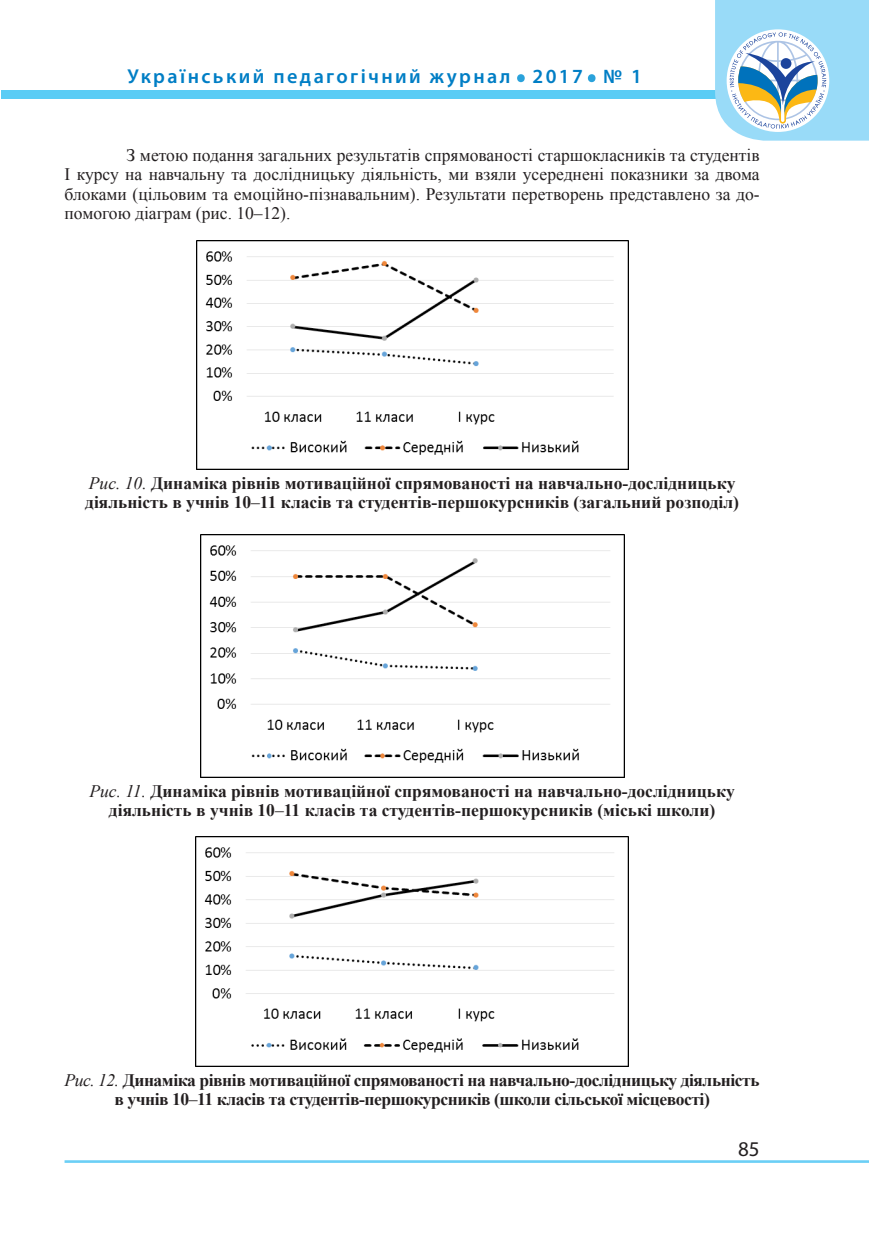
<style>
.page{position:relative;width:869px;height:1241px;background:#fff}
.page>*{position:absolute;margin:0;border:0;box-sizing:border-box;transform-origin:0 0}
.t1{font:600 50.4px "Myriad Pro";color:#2aa2db}
.t2{font:21px "Myriad Pro";color:#231f20}
.t3{font:600 20.12px "Myriad Pro";letter-spacing:.12em;color:#007ec5}
.Обычный111111111111{font:700 17.5px/19.2px "Times New Roman";color:#231f20}
.Обычный111111111111-2{font:17.5px/19.2px "Times New Roman";color:#231f20;text-align:justify}
.Обычный111111111111-3{font:700 17.5px/19.2px "Times New Roman";letter-spacing:-.025em;color:#231f20;text-align:center}
.s1{font-weight:400;font-style:italic}
.s2{font-weight:400}
</style>
<div class="page">
<div style="left:1px;top:90px;width:867px;height:8px;background:#5accf5"></div>
<hr style="left:64px;top:1159px;width:804px;height:3px;background:#6bcff6">
<svg style="left:714px;top:0;width:154px;height:141px"></svg>
<img style="left:196px;top:240px;width:432px;height:229px">
<img style="left:200px;top:534px;width:423px;height:243px">
<img style="left:196px;top:836px;width:432px;height:230px">
<p class="t3" style="left:127px;top:64px;width:384px">Український педагогічний журнал</p>
<h1 class="t1" style="left:514px;top:33px;width:13px">.</h1>
<p class="t3" style="left:532px;top:64px;width:52px">2017</p>
<h1 class="t1" style="left:585px;top:33px;width:13px">.</h1>
<p class="t3" style="left:603px;top:64px;width:40px">№ 1</p>
<p class="Обычный111111111111-2" style="left:64px;top:145px;width:696px;text-indent:62px">З метою подання загальних результатів спрямованості старшокласників та студентів І курсу на навчальну та дослідницьку діяльність, ми взяли усереднені показники за двома блоками (цільовим та емоційно-пізнавальним). Результати перетворень представлено за до&shy;помогою діаграм (рис. 10–12).</p>
<p class="Обычный111111111111" style="left:85px;top:472px;width:655px"><span class="s1">Рис. 10.</span> Динаміка рівнів мотиваційної спрямованості на навчально-дослідницьку діяльність в учнів 10<span class="s2">–</span>11 класів та студентів-першокурсників (загальний розподіл)</p>
<p class="Обычный111111111111" style="left:89px;top:780px;width:646px;text-align:center"><span class="s1">Рис. 11.</span> Динаміка рівнів мотиваційної спрямованості на навчально-дослідницьку діяльність в учнів 10<span class="s2">–</span>11 класів та студентів-першокурсників (міські школи)</p>
<p class="Обычный111111111111-3" style="left:64px;top:1069px;width:696px"><span class="s1">Рис. 12.</span> Динаміка рівнів мотиваційної спрямованості на навчально-дослідницьку діяльність в учнів 10<span class="s2">–</span>11 класів та студентів-першокурсників (школи сільської місцевості)</p>
<p class="t2" style="left:737px;top:1135px;width:23px">85</p>
</div>
